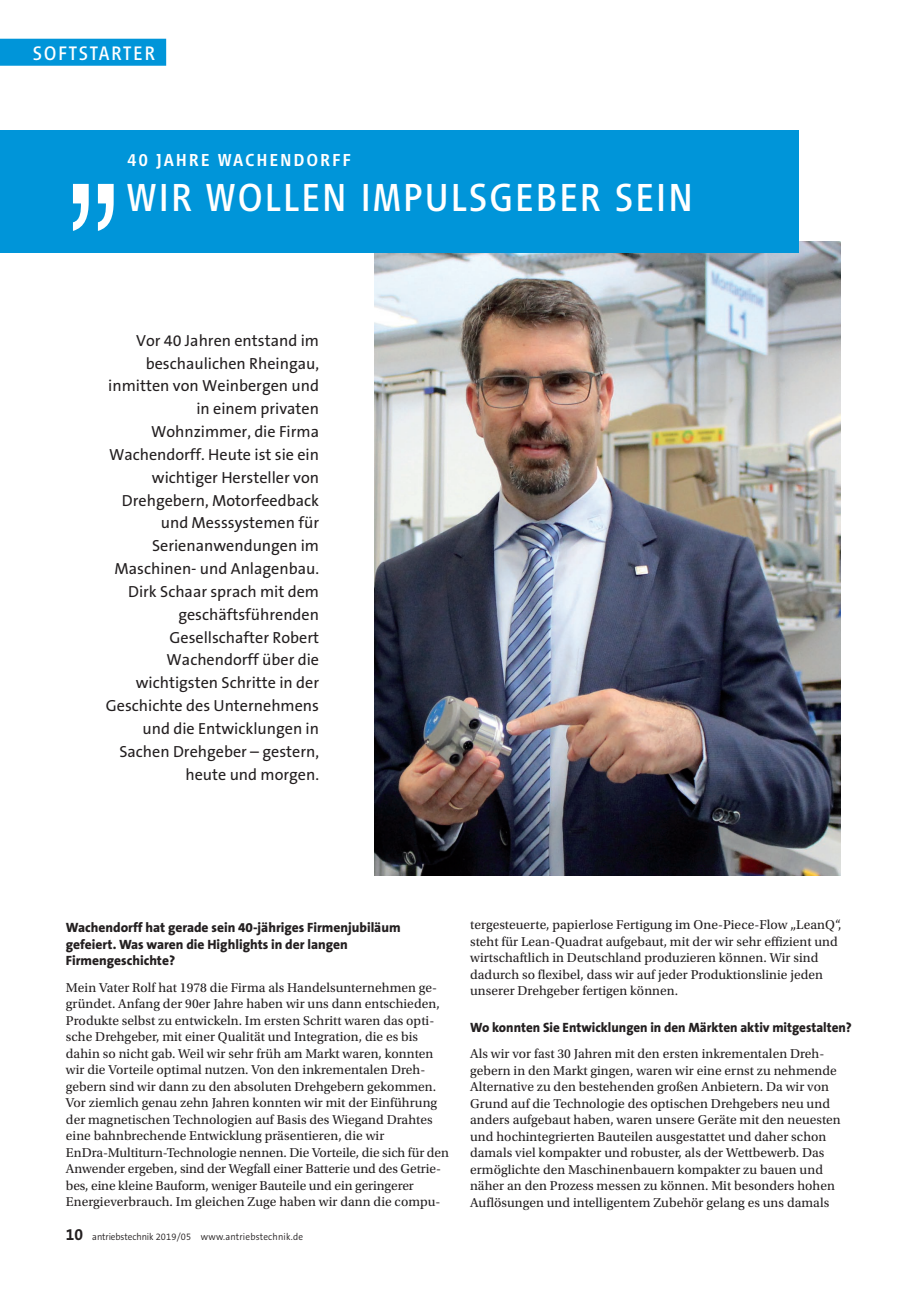
<style>
.page{position:relative;width:919px;height:1289px;background:#fff}
.page>*{position:absolute;margin:0;border:0;box-sizing:border-box;transform-origin:0 0}
.Headline_27pt{font:40.5px "Vialog LT";letter-spacing:.04em;color:#fff}
.Rubrik_links{font:20.25px "Vialog LT";letter-spacing:.08em;color:#fff}
.Dachzeile{font:500 18px "Vialog LT";letter-spacing:.1em;color:#fff}
.Vorspann{font:16.05px/22.8px "The Sans B5 Plain";color:#231f20;text-align:right}
.Antwort_Interview{font:13.5px/16.5px "Utopia Std";letter-spacing:.005em;color:#231f20}
.Frage_Interview{font:800 13.5px/16.5px "The Sans B8";color:#231f20}
.t1{font:300 9.75px "The Sans B4";letter-spacing:.02em;color:#231f20;scale:.95 1}
.s1{font-family:"The Sans B7";font-weight:700;font-size:16.5px}
</style>
<div class="page">
<img style="left:374px;top:241px;width:466px;height:634px">
<div style="left:0;top:131px;width:798px;height:122px;background:#0095d9"></div>
<svg style="left:73px;top:184px;width:41px;height:47px"></svg>
<div style="left:0;top:39px;width:166px;height:27px;background:#0095d9"></div>
<p class="Rubrik_links" style="left:33px;top:42px;width:124px">SOFTSTARTER</p>
<p class="Dachzeile" style="left:127px;top:150px;width:225px">40 JAHRE WACHENDORFF</p>
<p class="Headline_27pt" style="left:126px;top:175px;width:568px">WIR WOLLEN IMPULSGEBER SEIN</p>
<p class="Vorspann" style="left:106px;top:329px;width:215px">Vor 40 Jahren entstand im beschaulichen Rheingau, inmitten von Weinbergen und in einem privaten<br>Wohnzimmer, die Firma<br>Wachendorff. Heute ist sie ein wichtiger Hersteller von<br>Drehgebern, Motorfeedback und Messsystemen für<br>Serienanwendungen im<br>Maschinen- und Anlagenbau.<br>Dirk Schaar sprach mit dem geschäftsführenden<br>Gesellschafter Robert<br>Wachendorff über die wichtigsten Schritte in der<br>Geschichte des Unternehmens und die Entwicklungen in<br>Sachen Drehgeber – gestern, heute und morgen.</p>
<p class="Frage_Interview" style="left:66px;top:919px;width:336px">Wachendorff hat gerade sein 40-jähriges Firmenjubiläum gefeiert. Was waren die Highlights in der langen<br>Firmengeschichte?</p>
<p class="Antwort_Interview" style="left:66px;top:979px;width:384px">Mein Vater Rolf hat 1978 die Firma als Handelsunternehmen ge&shy;gründet. Anfang der 90er Jahre haben wir uns dann entschieden, Produkte selbst zu entwickeln. Im ersten Schritt waren das opti&shy;sche Drehgeber, mit einer Qualität und Integration, die es bis dahin so nicht gab. Weil wir sehr früh am Markt waren, konnten wir die Vorteile optimal nutzen. Von den inkrementalen Dreh&shy;gebern sind wir dann zu den absoluten Drehgebern gekommen.<br>Vor ziemlich genau zehn Jahren konnten wir mit der Einführung der magnetischen Technologien auf Basis des Wiegand Drahtes eine bahnbrechende Entwicklung präsentieren, die wir EnDra-Multiturn-Technologie nennen. Die Vorteile, die sich für den Anwender ergeben, sind der Wegfall einer Batterie und des Getrie&shy;bes, eine kleine Bauform, weniger Bauteile und ein geringerer Energieverbrauch. Im gleichen Zuge haben wir dann die compu-</p>
<p class="t1" style="left:66px;top:1231px;width:251px"><span class="s1">10</span> antriebstechnik 2019/05 www.antriebstechnik.de</p>
<p class="Antwort_Interview" style="left:470px;top:916px;width:373px">tergesteuerte, papierlose Fertigung im One-Piece-Flow „LeanQ“, steht für Lean-Quadrat aufgebaut, mit der wir sehr effizient und wirtschaftlich in Deutschland produzieren können. Wir sind dadurch so flexibel, dass wir auf jeder Produktionslinie jeden unserer Drehgeber fertigen können.</p>
<p class="Frage_Interview" style="left:470px;top:1019px;width:383px">Wo konnten Sie Entwicklungen in den Märkten aktiv mitgestalten?</p>
<p class="Antwort_Interview" style="left:470px;top:1045px;width:372px">Als wir vor fast 30 Jahren mit den ersten inkrementalen Dreh&shy;gebern in den Markt gingen, waren wir eine ernst zu nehmende Alternative zu den bestehenden großen Anbietern. Da wir von Grund auf die Technologie des optischen Drehgebers neu und anders aufgebaut haben, waren unsere Geräte mit den neuesten und hochintegrierten Bauteilen ausgestattet und daher schon damals viel kompakter und robuster, als der Wettbewerb. Das ermöglichte den Maschinenbauern kompakter zu bauen und näher an den Prozess messen zu können. Mit besonders hohen Auflösungen und intelligentem Zubehör gelang es uns damals</p>
</div>
